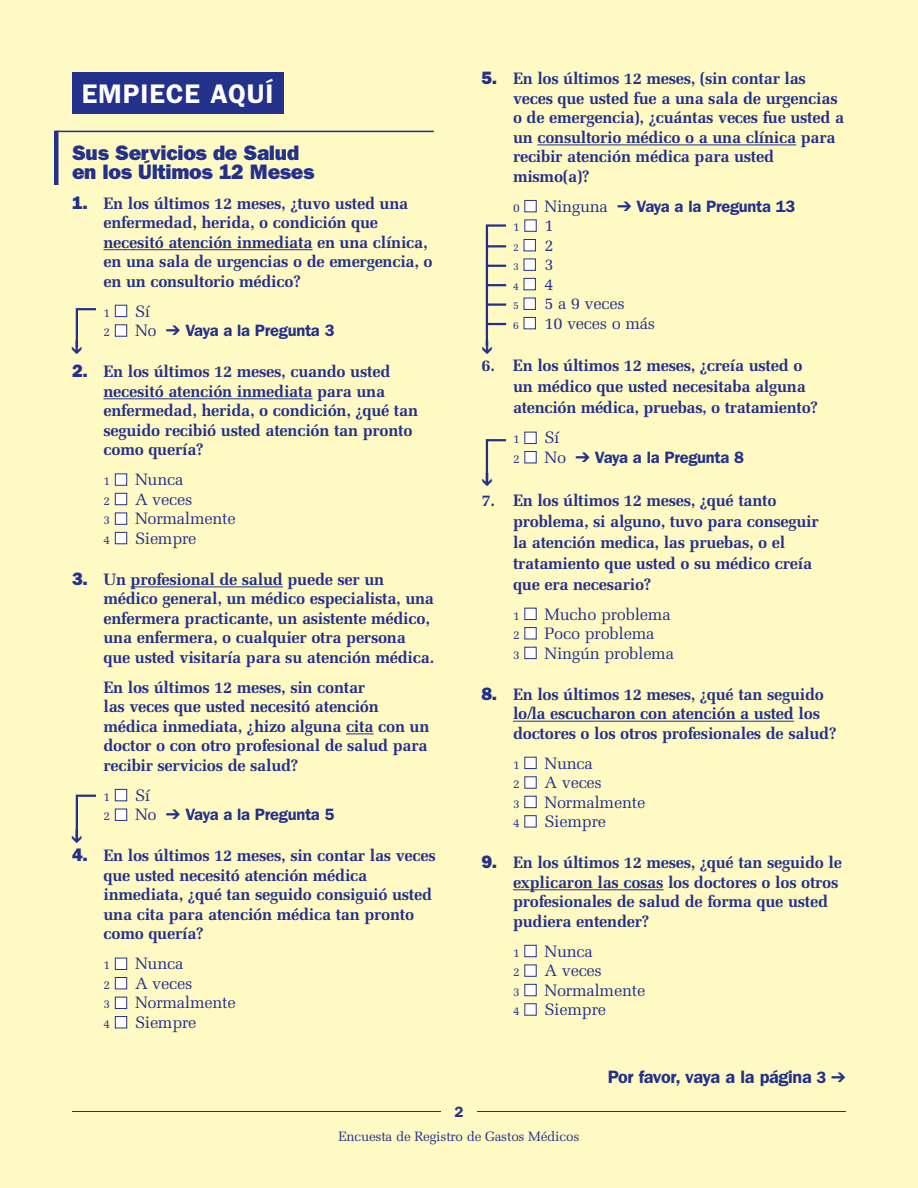
<style>
.page{position:relative;width:918px;height:1188px;background:#fffac4}
.page>*{position:absolute;margin:0;border:0;box-sizing:border-box;transform-origin:0 0}
.t1{font:600 27px "Franklin Gothic";letter-spacing:.03em;color:#fff}
.t2{font:800 21px/19.5px "Franklin Gothic";letter-spacing:-.02em;color:#24318b}
.t3{font:600 18px "Franklin Gothic";letter-spacing:-.02em;color:#24318b}
.t4{font:700 16.5px/19.5px "Melior";letter-spacing:-.015em;color:#24318b}
.t5{font:16.5px/19.5px "Melior";letter-spacing:-.015em;color:#24318b}
.t6{font:600 16.5px "Franklin Gothic";letter-spacing:-.02em;color:#24318b}
.t7{font:600 15px "Franklin Gothic";color:#24318b}
.t8{font:13.5px "Melior";letter-spacing:-.015em;color:#24318b}
.t9{font:12px "Melior";color:#24318b}
.t10{font:10.5px/19.5px "Melior";color:#24318b;text-align:justify}
.s1{font-family:"Franklin Gothic";font-weight:800;font-size:18px}
.s2{font-size:12px}
.s3{color:#fff}
.s4{font-family:"Melior";font-weight:400;font-size:12px}
.s5{font-family:"Melior";font-weight:400}
.s6{font-size:16.5px}
.s7{font-size:10.5px}
</style>
<div class="page">
<hr style="left:104px;top:249px;width:209px;height:1px;background:#24318b">
<hr style="left:104px;top:398px;width:209px;height:1px;background:#24318b">
<svg style="left:131px;top:587px;width:16px;height:1px"></svg>
<hr style="left:147px;top:587px;width:136px;height:1px;background:#24318b">
<svg style="left:346px;top:734px;width:28px;height:1px"></svg>
<hr style="left:537px;top:144px;width:259px;height:1px;background:#24318b">
<hr style="left:513px;top:721px;width:104px;height:1px;background:#24318b">
<hr style="left:617px;top:721px;width:177px;height:1px;background:#24318b">
<hr style="left:513px;top:889px;width:61px;height:1px;background:#24318b">
<hr style="left:574px;top:889px;width:90px;height:1px;background:#24318b">
<hr style="left:72px;top:1111px;width:369px;height:1px;background:#24318b">
<hr style="left:477px;top:1111px;width:369px;height:1px;background:#24318b">
<hr style="left:56px;top:131px;width:378px;height:1px;background:#24318b">
<hr style="left:54px;top:131px;width:4px;height:54px;background:#24318b">
<div style="left:72px;top:72px;width:212px;height:41px;background:#24318b"></div>
<svg style="left:75px;top:308px;width:21px;height:40px"></svg>
<svg style="left:485px;top:224px;width:22px;height:122px"></svg>
<svg style="left:75px;top:794px;width:21px;height:45px"></svg>
<svg style="left:485px;top:439px;width:22px;height:44px"></svg>
<h1 class="t1" style="left:82px;top:84px;width:193px">EMPIECE AQUÍ</h1>
<p class="t2" style="left:72px;top:145px;width:244px">Sus Servicios de Salud en los Últimos 12 Meses</p>
<p class="t4" style="left:104px;top:193px;width:331px;text-indent:-32px"><span class="s1">1.</span> En los últimos 12 meses, ¿tuvo usted una enfermedad, herida, o condición que necesitó atención inmediata en una clínica, en una sala de urgencias o de emergencia, o en un consultorio médico?</p>
<p class="t5" style="left:104px;top:301px;width:48px"><span class="s2">1</span><span class="s3">■</span>Sí</p>
<p class="t6" style="left:104px;top:325px;width:233px"><span class="s4">2</span> <span class="s3">■</span> <span class="s5">No</span> ➔ Vaya a la Pregunta 3</p>
<p class="t4" style="left:104px;top:362px;width:316px;text-indent:-32px"><span class="s1">2.</span> En los últimos 12 meses, cuando usted necesitó atención inmediata para una enfermedad, herida, o condición, ¿qué tan seguido recibió usted atención tan pronto como quería?</p>
<p class="t5" style="left:104px;top:470px;width:134px"><span class="s2">1</span> <span class="s3">■</span> Nunca<br><span class="s2">2</span> <span class="s3">■</span> A veces<br><span class="s2">3</span> <span class="s3">■</span> Normalmente<br><span class="s2">4</span> <span class="s3">■</span> Siempre</p>
<p class="t4" style="left:103px;top:569px;width:332px;text-indent:-31px"><span class="s1">3.</span> Un profesional de salud puede ser un médico general, un médico especialista, una enfermera practicante, un asistente médico, una enfermera, o cualquier otra persona que usted visitaría para su atención médica.</p>
<p class="t4" style="left:103px;top:677px;width:327px">En los últimos 12 meses, sin contar<br>las veces que usted necesitó atención médica inmediata, ¿hizo alguna cita con un doctor o con otro profesional de salud para recibir servicios de salud?</p>
<p class="t5" style="left:104px;top:785px;width:48px"><span class="s2">1</span><span class="s3">■</span>Sí</p>
<p class="t6" style="left:104px;top:809px;width:233px"><span class="s4">2</span> <span class="s3">■</span> <span class="s5">No</span> ➔ Vaya a la Pregunta 5</p>
<p class="t4" style="left:104px;top:846px;width:334px;text-indent:-32px"><span class="s1">4.</span> En los últimos 12 meses, sin contar las veces que usted necesitó atención médica inmediata, ¿qué tan seguido consiguió usted una cita para atención médica tan pronto como quería?</p>
<p class="t5" style="left:104px;top:954px;width:134px"><span class="s2">1</span> <span class="s3">■</span> Nunca<br><span class="s2">2</span> <span class="s3">■</span> A veces<br><span class="s2">3</span> <span class="s3">■</span> Normalmente<br><span class="s2">4</span> <span class="s3">■</span> Siempre</p>
<p class="t4" style="left:513px;top:69px;width:333px;text-indent:-32px"><span class="s1">5.</span> En los últimos 12 meses, (sin contar las veces que usted fue a una sala de urgencias o de emergencia), ¿cuántas veces fue usted a un consultorio médico o a una clínica para recibir atención médica para usted mismo(a)?</p>
<p class="t6" style="left:513px;top:201px;width:284px"><span class="s4">0</span> <span class="s3">■</span> <span class="s5">Ninguna</span> ➔ Vaya a la Pregunta 13</p>
<p class="t9" style="left:513px;top:220px;width:42px">1<span class="s3">■</span><span class="s6">1</span></p>
<p class="t10" style="left:513px;top:237px;width:42px">2<span class="s3">■</span><span class="s6">2<br></span>3<span class="s3">■</span><span class="s6">3<br></span>4<span class="s3">■</span><span class="s6">4</span></p>
<p class="t5" style="left:513px;top:294px;width:144px"><span class="s7">5</span> <span class="s3">■</span> 5 a 9 veces<br><span class="s7">6</span> <span class="s3">■</span> 10 veces o más</p>
<p class="t4" style="left:513px;top:355px;width:306px;line-height:21px;text-indent:-32px">6. En los últimos 12 meses, ¿creía usted o un médico que usted necesitaba alguna atención médica, pruebas, o tratamiento?</p>
<p class="t5" style="left:513px;top:428px;width:48px"><span class="s2">1</span><span class="s3">■</span>Sí</p>
<p class="t6" style="left:513px;top:452px;width:233px"><span class="s4">2</span> <span class="s3">■</span> <span class="s5">No</span> ➔ Vaya a la Pregunta 8</p>
<p class="t4" style="left:513px;top:489px;width:307px;line-height:21px;text-indent:-32px">7. En los últimos 12 meses, ¿qué tanto problema, si alguno, tuvo para conseguir la atención medica, las pruebas, o el tratamiento que usted o su médico creía que era necesario?</p>
<p class="t5" style="left:513px;top:604px;width:162px"><span class="s2">1</span> <span class="s3">■</span> Mucho problema<br><span class="s2">2</span> <span class="s3">■</span> Poco problema<br><span class="s2">3</span> <span class="s3">■</span> Ningún problema</p>
<p class="t4" style="left:513px;top:684px;width:325px;text-indent:-32px"><span class="s1">8.</span> En los últimos 12 meses, ¿qué tan seguido lo/la escucharon con atención a usted los doctores o los otros profesionales de salud?</p>
<p class="t5" style="left:513px;top:753px;width:134px"><span class="s2">1</span> <span class="s3">■</span> Nunca<br><span class="s2">2</span> <span class="s3">■</span> A veces<br><span class="s2">3</span> <span class="s3">■</span> Normalmente<br><span class="s2">4</span> <span class="s3">■</span> Siempre</p>
<p class="t4" style="left:513px;top:853px;width:330px;text-indent:-32px"><span class="s1">9.</span> En los últimos 12 meses, ¿qué tan seguido le explicaron las cosas los doctores o los otros profesionales de salud de forma que usted pudiera entender?</p>
<p class="t5" style="left:513px;top:941px;width:134px"><span class="s2">1</span> <span class="s3">■</span> Nunca<br><span class="s2">2</span> <span class="s3">■</span> A veces<br><span class="s2">3</span> <span class="s3">■</span> Normalmente<br><span class="s2">4</span> <span class="s3">■</span> Siempre</p>
<p class="t3" style="left:608px;top:1071px;width:240px">Por favor, vaya a la página <span class="s6">3</span> ➔</p>
<p class="t7" style="left:455px;top:1107px;width:10px">2</p>
<p class="t8" style="left:339px;top:1129px;width:242px">Encuesta de Registro de Gastos Médicos</p>
</div>
